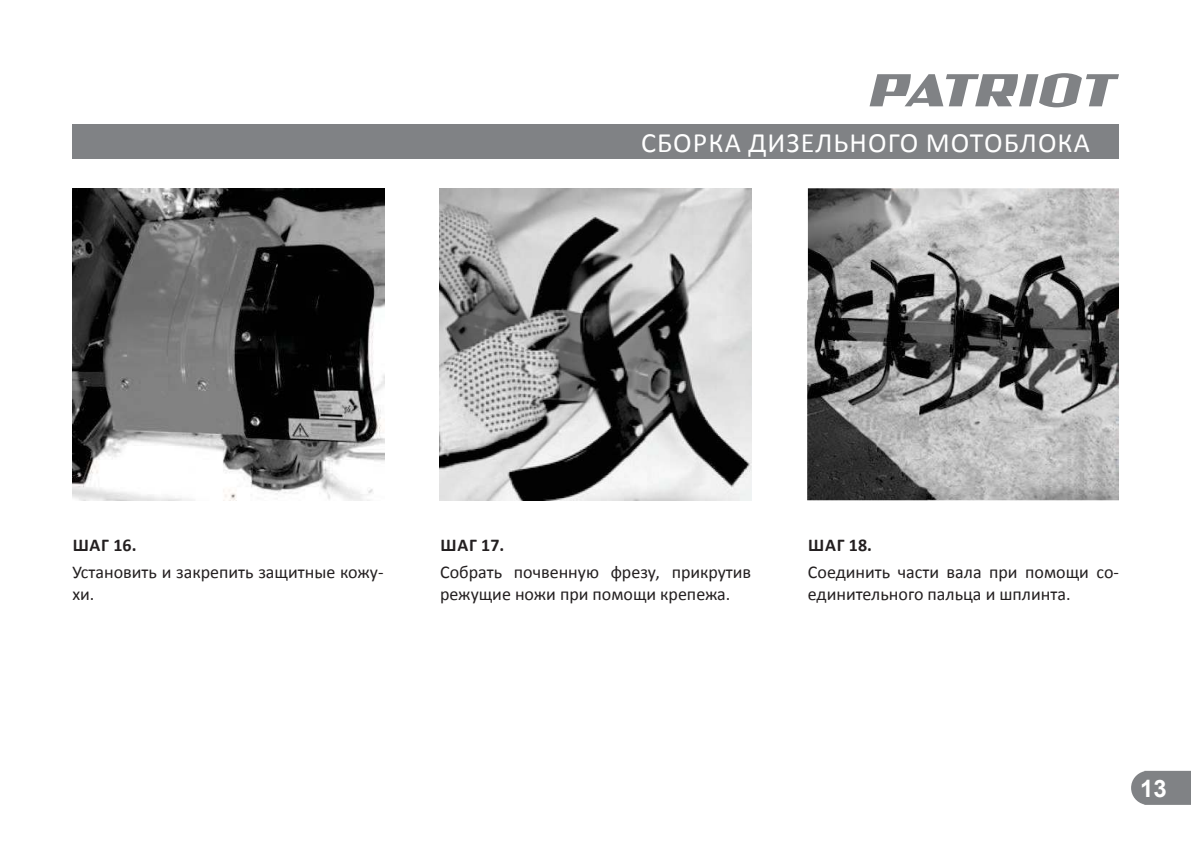
<style>
.page{position:relative;width:1191px;height:841px;background:#fff}
.page>*{position:absolute;margin:0;border:0;box-sizing:border-box;transform-origin:0 0}
.t1{font:28px "Calibri";letter-spacing:.04em;color:#fff}
.t2{font:700 24px "Arial";color:#fff}
.t3{font:18px/21.6px "Calibri";color:#231f20}
.t4{font:700 18px "Calibri";letter-spacing:.04em;color:#231f20}
</style>
<div class="page">
<svg style="left:1131px;top:770px;width:60px;height:34px"></svg>
<svg style="left:870px;top:73px;width:249px;height:34px"></svg>
<div style="left:72px;top:124px;width:1047px;height:34px;background:#808285"></div>
<img style="left:72px;top:188px;width:312px;height:312px">
<img style="left:440px;top:188px;width:312px;height:312px">
<img style="left:807px;top:188px;width:312px;height:312px">
<h1 class="t1" style="left:641px;top:125px;width:451px">СБОРКА ДИЗЕЛЬНОГО МОТОБЛОКА</h1>
<p class="t4" style="left:73px;top:533px;width:65px">ШАГ 16.</p>
<p class="t3" style="left:72px;top:561px;width:313px">Установить и закрепить защитные кожу&shy;хи.</p>
<p class="t4" style="left:441px;top:533px;width:65px">ШАГ 17.</p>
<p class="t3" style="left:440px;top:561px;width:313px">Собрать почвенную фрезу, прикрутив режущие ножи при помощи крепежа.</p>
<p class="t4" style="left:808px;top:533px;width:65px">ШАГ 18.</p>
<p class="t3" style="left:808px;top:561px;width:313px">Соединить части вала при помощи со&shy;единительного пальца и шплинта.</p>
<h2 class="t2" style="left:1140px;top:774px;width:28px">13</h2>
</div>
